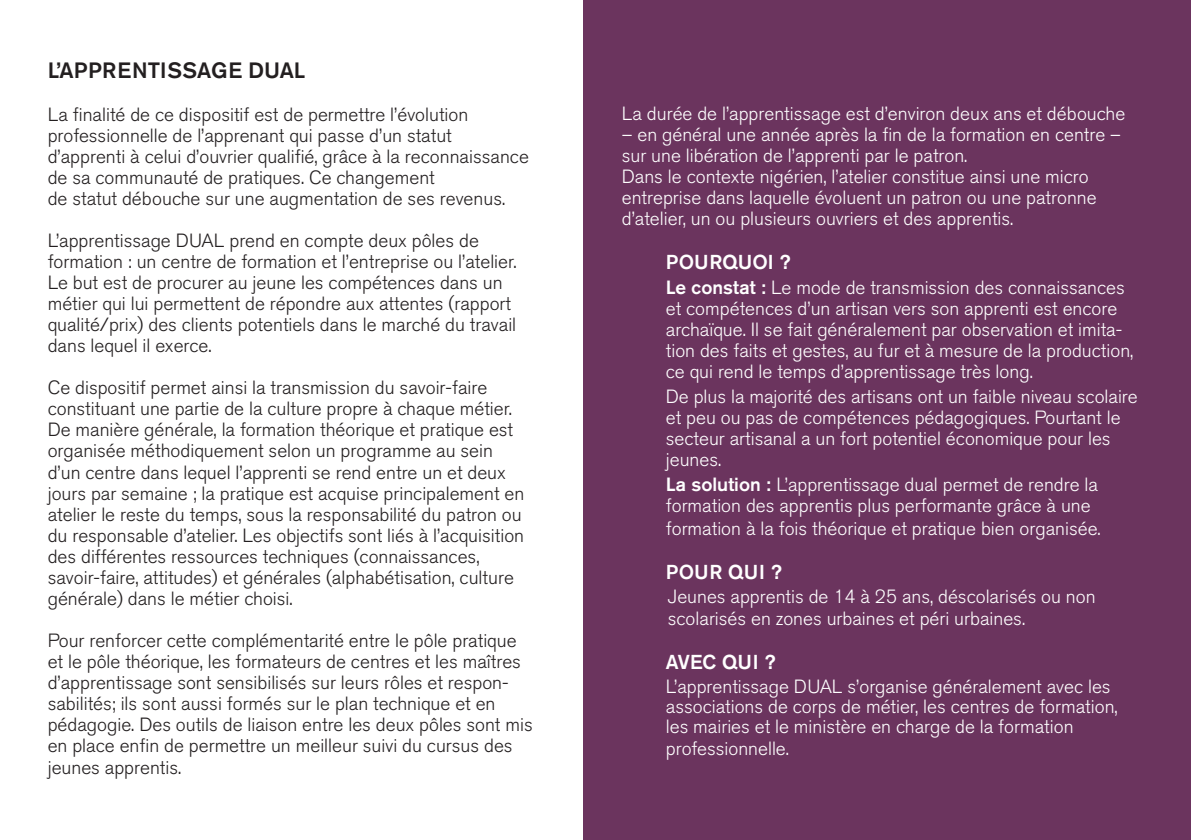
<style>
.page{position:relative;width:1191px;height:840px;background:#fff}
.page>*{position:absolute;margin:0;border:0;box-sizing:border-box;transform-origin:0 0}
.t1{font:500 22px "Akzidenz Grotesk BQ";color:#231f20}
.t2{font:500 20px "Akzidenz Grotesk BQ";color:#fff}
.t3{font:300 19px/21px "Akzidenz Grotesk BQ";color:#231f20}
.t4{font:300 19px/21px "Akzidenz Grotesk BQ";color:#fff}
.s1{font-weight:500}
</style>
<div class="page">
<div style="left:583px;top:0;width:608px;height:839px;background:#6b345e"></div>
<p class="t1" style="left:48px;top:57px;width:259px">L’APPRENTISSAGE DUAL</p>
<p class="t3" style="left:48px;top:104px;width:483px">La finalité de ce dispositif est de permettre l’évolution professionnelle de l’apprenant qui passe d’un statut d’apprenti à celui d’ouvrier qualifié, grâce à la reconnaissance de sa communauté de pratiques. Ce changement<br>de statut débouche sur une augmentation de ses revenus.</p>
<p class="t3" style="left:48px;top:230px;width:470px">L’apprentissage DUAL prend en compte deux pôles de formation : un centre de formation et l’entreprise ou l’atelier.<br>Le but est de procurer au jeune les compétences dans un métier qui lui permettent de répondre aux attentes (rapport qualité/prix) des clients potentiels dans le marché du travail dans lequel il exerce.</p>
<p class="t3" style="left:48px;top:377px;width:478px">Ce dispositif permet ainsi la transmission du savoir-faire constituant une partie de la culture propre à chaque métier.<br>De manière générale, la formation théorique et pratique est organisée méthodiquement selon un programme au sein d’un centre dans lequel l’apprenti se rend entre un et deux jours par semaine ; la pratique est acquise principalement en atelier le reste du temps, sous la responsabilité du patron ou du responsable d’atelier. Les objectifs sont liés à l’acquisition des différentes ressources techniques (connaissances, savoir-faire, attitudes) et générales (alphabétisation, culture générale) dans le métier choisi.</p>
<p class="t3" style="left:48px;top:629px;width:486px">Pour renforcer cette complémentarité entre le pôle pratique et le pôle théorique, les formateurs de centres et les maîtres d’apprentissage sont sensibilisés sur leurs rôles et respon&shy;sabilités; ils sont aussi formés sur le plan technique et en pédagogie. Des outils de liaison entre les deux pôles sont mis en place enfin de permettre un meilleur suivi du cursus des jeunes apprentis.</p>
<p class="t4" style="left:622px;top:103px;width:505px">La durée de l’apprentissage est d’environ deux ans et débouche</p>
<p class="t4" style="left:622px;top:124px;width:500px">– en général une année après la fin de la formation en centre – sur une libération de l’apprenti par le patron.</p>
<p class="t4" style="left:622px;top:166px;width:476px">Dans le contexte nigérien, l’atelier constitue ainsi une micro entreprise dans laquelle évoluent un patron ou une patronne d’atelier, un ou plusieurs ouvriers et des apprentis.</p>
<p class="t2" style="left:666px;top:250px;width:126px">POURQUOI ?</p>
<p class="t4" style="left:666px;top:277px;width:469px"><span class="s1">Le constat :</span> Le mode de transmission des connaissances et compétences d’un artisan vers son apprenti est encore archaïque. Il se fait généralement par observation et imita&shy;tion des faits et gestes, au fur et à mesure de la production, ce qui rend le temps d’apprentissage très long.</p>
<p class="t4" style="left:666px;top:386px;width:473px">De plus la majorité des artisans ont un faible niveau scolaire et peu ou pas de compétences pédagogiques. Pourtant le secteur artisanal a un fort potentiel économique pour les jeunes.</p>
<p class="t4" style="left:666px;top:474px;width:436px;line-height:21.6px"><span class="s1">La solution :</span> L’apprentissage dual permet de rendre la formation des apprentis plus performante grâce à une formation à la fois théorique et pratique bien organisée.</p>
<p class="t2" style="left:666px;top:559px;width:118px">POUR QUI ?</p>
<p class="t4" style="left:668px;top:585px;width:429px;line-height:22px">Jeunes apprentis de 14 à 25 ans, déscolarisés ou non scolarisés en zones urbaines et péri urbaines.</p>
<p class="t2" style="left:666px;top:649px;width:111px">AVEC QUI ?</p>
<p class="t4" style="left:666px;top:676px;width:453px;line-height:20px">L’apprentissage DUAL s’organise généralement avec les associations de corps de métier, les centres de formation, les mairies et le ministère en charge de la formation</p>
<p class="t4" style="left:666px;top:737px;width:125px">professionnelle.</p>
</div>
